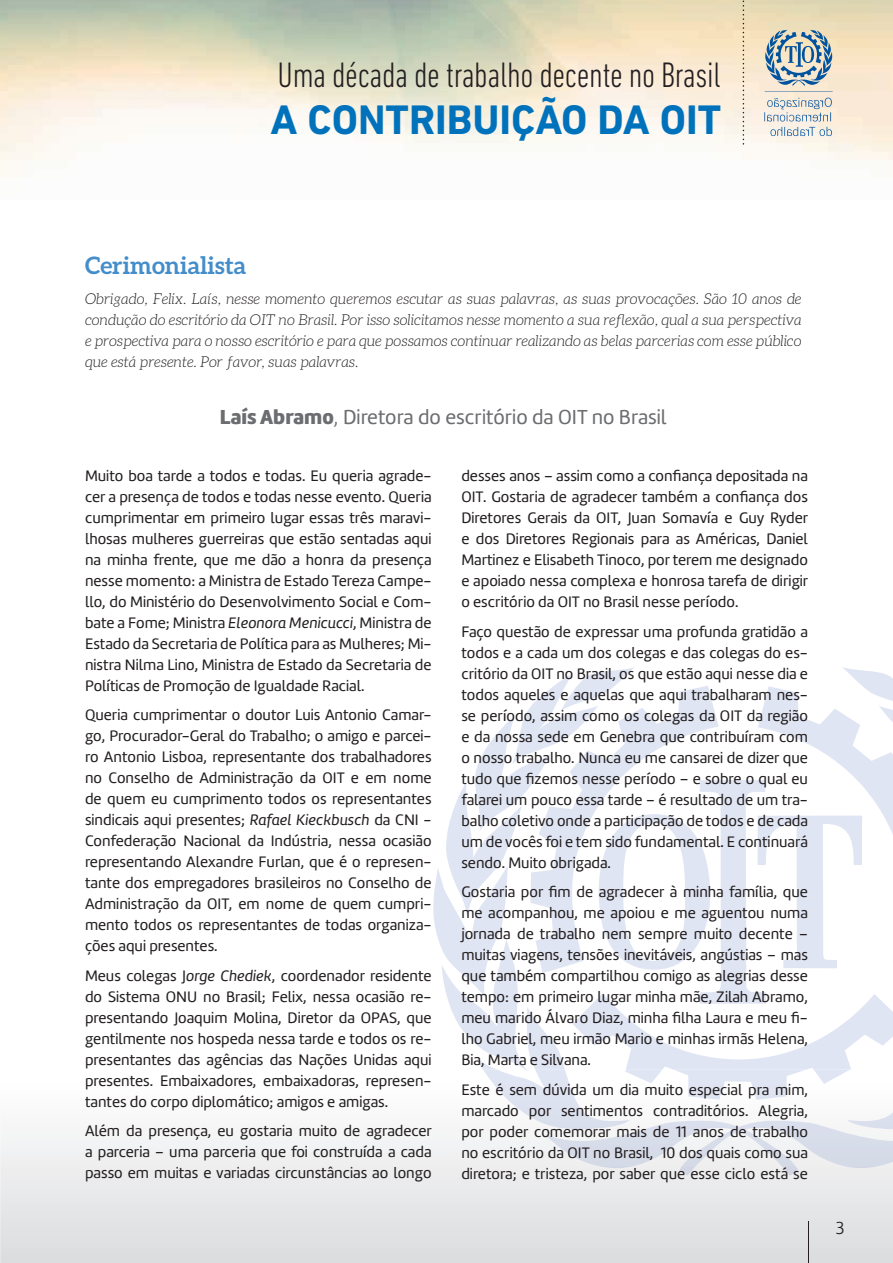
<style>
.page{position:relative;width:893px;height:1263px;background:#fff}
.page>*{position:absolute;margin:0;border:0;box-sizing:border-box;transform-origin:0 0}
.t1{font:700 42px "DIN Next LT Pro";color:#0072bc}
.t2{font:300 condensed 36px "DIN Next LT Pro";letter-spacing:-.01em;color:#231f20}
.t3{font:700 24px "Aleo";color:#448dcb}
.t4{font:21px "Amelia";color:#6c6d70}
.t5{font:300 18px "Amelia";color:#231f20}
.t6{font:15.75px/21px "Amelia";color:#231f20;text-align:justify}
.t7{font:italic 300 15px/21px "Aleo";color:#231f20;text-align:justify}
.s1{font-weight:900}
.s2{font-weight:300}
.s3{font-style:italic}
</style>
<div class="page">
<svg style="left:0;top:1133px;width:893px;height:130px"></svg>
<svg style="left:743px;top:0;width:1px;height:145px"></svg>
<svg style="left:764px;top:30px;width:69px;height:106px;background:#bdc5c6"></svg>
<svg style="left:433px;top:667px;width:460px;height:377px"></svg>
<svg style="left:476px;top:993px;width:417px;height:183px"></svg>
<hr style="left:808px;top:1221px;width:1px;height:42px;background:#231f20">
<h2 class="t2" style="left:278px;top:54px;width:445px">Uma década de trabalho decente no Brasil</h2>
<h1 class="t1" style="left:271px;top:95px;width:452px">A CONTRIBUIÇÃO DA OIT</h1>
<h3 class="t3" style="left:85px;top:252px;width:163px">Cerimonialista</h3>
<p class="t7" style="left:85px;top:288px;width:718px">Obrigado, Felix. Laís, nesse momento queremos escutar as suas palavras, as suas provocações. São 10 anos de condução do escritório da OIT no Brasil. Por isso solicitamos nesse momento a sua reflexão, qual a sua perspectiva e prospectiva para o nosso escritório e para que possamos continuar realizando as belas parcerias com esse público que está presente. Por favor, suas palavras.</p>
<h3 class="t4" style="left:220px;top:405px;width:448px"><span class="s1">Laís Abramo</span><span class="s2">,</span> Diretora do escritório da OIT no Brasil</h3>
<p class="t6" style="left:85px;top:465px;width:348px">Muito boa tarde a todos e todas. Eu queria agrade&shy;cer a presença de todos e todas nesse evento. Queria cumprimentar em primeiro lugar essas três maravi&shy;lhosas mulheres guerreiras que estão sentadas aqui na minha frente, que me dão a honra da presença nesse momento: a Ministra de Estado Tereza Campe&shy;llo, do Ministério do Desenvolvimento Social e Com&shy;bate a Fome; Ministra <span class="s3">Eleonora Menicucci</span>, Ministra de Estado da Secretaria de Política para as Mulheres; Mi&shy;nistra Nilma Lino, Ministra de Estado da Secretaria de Políticas de Promoção de Igualdade Racial.</p>
<p class="t6" style="left:85px;top:705px;width:348px">Queria cumprimentar o doutor Luis Antonio Camar&shy;go, Procurador-Geral do Trabalho; o amigo e parcei&shy;ro Antonio Lisboa, representante dos trabalhadores no Conselho de Administração da OIT e em nome de quem eu cumprimento todos os representantes sindicais aqui presentes; <span class="s3">Rafael Kieckbusch</span> da CNI - Confederação Nacional da Indústria, nessa ocasião representando Alexandre Furlan, que é o represen&shy;tante dos empregadores brasileiros no Conselho de Administração da OIT, em nome de quem cumpri&shy;mento todos os representantes de todas organiza&shy;ções aqui presentes.</p>
<p class="t6" style="left:85px;top:965px;width:348px">Meus colegas J<span class="s3">orge Chediek</span>, coordenador residente do Sistema ONU no Brasil; Felix, nessa ocasião re&shy;presentando Joaquim Molina, Diretor da OPAS, que gentilmente nos hospeda nessa tarde e todos os re&shy;presentantes das agências das Nações Unidas aqui presentes. Embaixadores, embaixadoras, represen&shy;tantes do corpo diplomático; amigos e amigas.</p>
<p class="t6" style="left:85px;top:1121px;width:348px">Além da presença, eu gostaria muito de agradecer a parceria – uma parceria que foi construída a cada passo em muitas e variadas circunstâncias ao longo</p>
<p class="t6" style="left:461px;top:465px;width:348px">desses anos – assim como a confiança depositada na OIT. Gostaria de agradecer também a confiança dos Diretores Gerais da OIT, Juan Somavía e Guy Ryder e dos Diretores Regionais para as Américas, Daniel Martinez e Elisabeth Tinoco, por terem me designado e apoiado nessa complexa e honrosa tarefa de dirigir o escritório da OIT no Brasil nesse período.</p>
<p class="t6" style="left:461px;top:621px;width:348px">Faço questão de expressar uma profunda gratidão a todos e a cada um dos colegas e das colegas do es&shy;critório da OIT no Brasil, os que estão aqui nesse dia e todos aqueles e aquelas que aqui trabalharam nes&shy;se período, assim como os colegas da OIT da região e da nossa sede em Genebra que contribuíram com o nosso trabalho. Nunca eu me cansarei de dizer que tudo que fizemos nesse período – e sobre o qual eu falarei um pouco essa tarde – é resultado de um tra&shy;balho coletivo onde a participação de todos e de cada um de vocês foi e tem sido fundamental. E continuará sendo. Muito obrigada.</p>
<p class="t6" style="left:461px;top:881px;width:348px">Gostaria por fim de agradecer à minha família, que me acompanhou, me apoiou e me aguentou numa jornada de trabalho nem sempre muito decente – muitas viagens, tensões inevitáveis, angústias – mas que também compartilhou comigo as alegrias desse tempo: em primeiro lugar minha mãe, Zilah Abramo, meu marido Álvaro Diaz, minha filha Laura e meu fi&shy;lho Gabriel, meu irmão Mario e minhas irmãs Helena, Bia, Marta e Silvana.</p>
<p class="t6" style="left:461px;top:1079px;width:348px">Este é sem dúvida um dia muito especial pra mim, marcado por sentimentos contraditórios. Alegria, por poder comemorar mais de 11 anos de trabalho no escritório da OIT no Brasil, 10 dos quais como sua diretora; e tristeza, por saber que esse ciclo está se</p>
<p class="t5" style="left:836px;top:1218px;width:10px">3</p>
</div>
